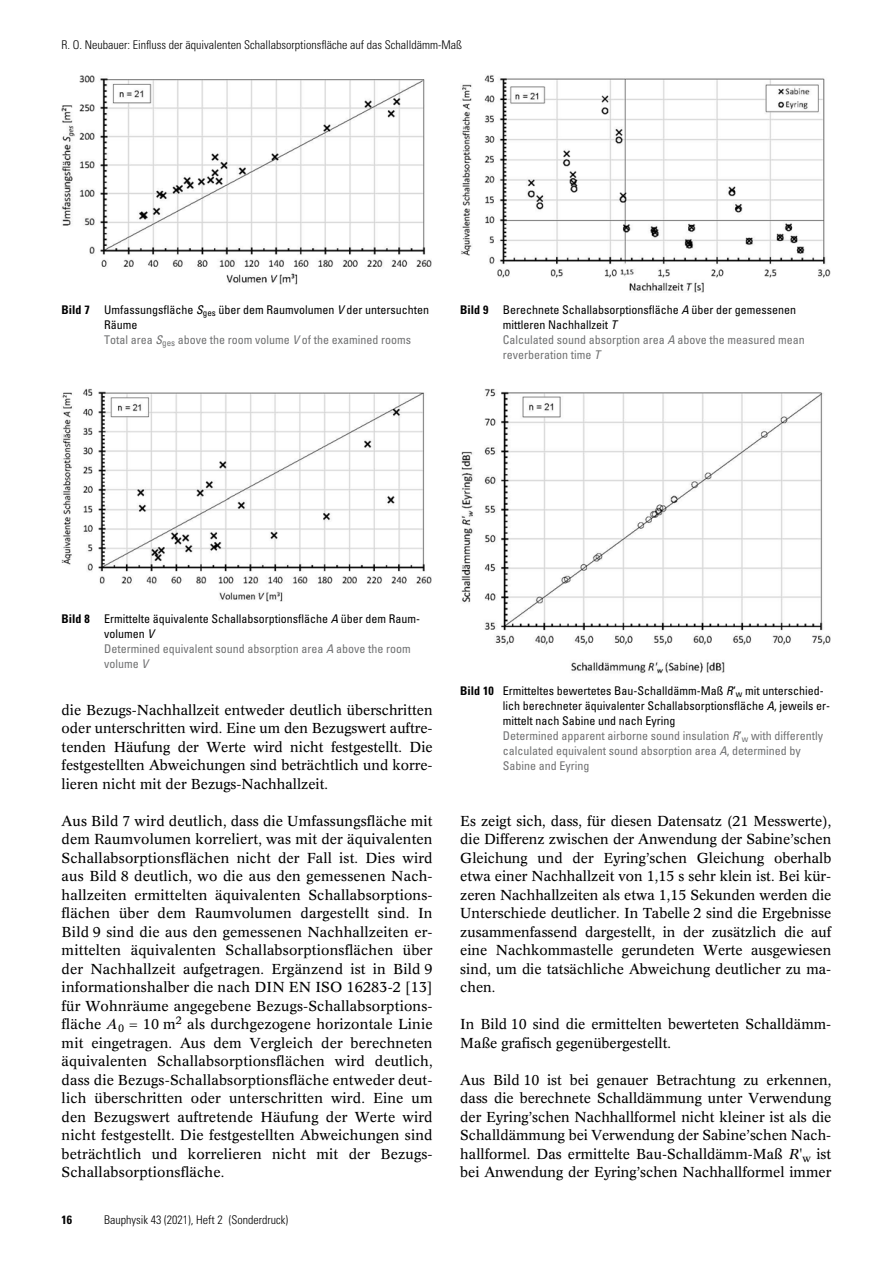
<style>
.page{position:relative;width:893px;height:1263px;background:#fff}
.page>*{position:absolute;margin:0;border:0;box-sizing:border-box;transform-origin:0 0}
.t1{font:14.25px/18.5px "Concorde BQ";color:#000;text-align:justify}
.t2{font:condensed 12px/15px "Univers LT Std";color:#000}
.t3{font:300 condensed 12px "Univers LT Std";color:#000}
.t4{font:700 condensed 12px "Univers LT Std";color:#000}
.s1{font-weight:700}
.s2{font-style:italic}
.s3{color:#707172}
.s4{font-style:italic;color:#707172}
</style>
<div class="page">
<img style="left:62px;top:75px;width:370px;height:210px">
<img style="left:62px;top:388px;width:370px;height:213px">
<img style="left:461px;top:75px;width:369px;height:218px">
<img style="left:461px;top:389px;width:369px;height:285px">
<p class="t3" style="left:62px;top:38px;width:402px">R. O. Neubauer: Einfluss der äquivalenten Schallabsorptionsfläche auf das Schalldämm-Maß</p>
<p class="t2" style="left:104px;top:302px;width:326px;text-indent:-43px"><span class="s1">Bild 7</span> Umfassungsfläche <span class="s2">S</span><sub>ges</sub> über dem Raumvolumen <span class="s2">V</span> der untersuchten<br>Räume<br><span class="s3">Total area</span> <span class="s4">S</span><sub>ges</sub> <span class="s3">above the room volume</span> <span class="s4">V</span> <span class="s3">of the examined rooms</span></p>
<p class="t2" style="left:503px;top:302px;width:303px;text-indent:-43px"><span class="s1">Bild 9</span> Berechnete Schallabsorptionsfläche <span class="s2">A</span> über der gemessenen mittleren Nachhallzeit <span class="s2">T<br></span><span class="s3">Calculated sound absorption area</span> <span class="s4">A</span> <span class="s3">above the measured mean reverberation time</span> <span class="s4">T</span></p>
<p class="t2" style="left:104px;top:611px;width:316px;text-indent:-43px"><span class="s1">Bild 8</span> Ermittelte äquivalente Schallabsorptionsfläche <span class="s2">A</span> über dem Raum&shy;volumen <span class="s2">V<br></span><span class="s3">Determined equivalent sound absorption area</span> <span class="s4">A</span> <span class="s3">above the room volume</span> <span class="s4">V</span></p>
<p class="t1" style="left:62px;top:701px;width:372px">die Bezugs-Nachhallzeit entweder deutlich überschritten oder unterschritten wird. Eine um den Bezugswert auftre&shy;tenden Häufung der Werte wird nicht festgestellt. Die festgestellten Abweichungen sind beträchtlich und korre&shy;lieren nicht mit der Bezugs-Nachhallzeit.</p>
<p class="t1" style="left:62px;top:812px;width:372px">Aus Bild 7 wird deutlich, dass die Umfassungsfläche mit dem Raumvolumen korreliert, was mit der äquivalenten Schallabsorptionsflächen nicht der Fall ist. Dies wird aus Bild 8 deutlich, wo die aus den gemessenen Nach&shy;hallzeiten ermittelten äquivalenten Schallabsorptions&shy;flächen über dem Raumvolumen dargestellt sind. In Bild 9 sind die aus den gemessenen Nachhallzeiten er&shy;mittelten äquivalenten Schallabsorptionsflächen über der Nachhallzeit aufgetragen. Ergänzend ist in Bild 9 informationshalber die nach DIN EN ISO 16283-2 [13] für Wohnräume angegebene Bezugs-Schallabsorptions&shy;fläche <span class="s2">A</span><sub>0</sub></p>
<p class="t1" style="left:62px;top:1015px;width:372px;text-indent:81px">10 m<sup>2</sup> als durchgezogene horizontale Linie mit eingetragen. Aus dem Vergleich der berechneten äquivalenten Schallabsorptionsflächen wird deutlich, dass die Bezugs-Schallabsorptionsfläche entweder deut&shy;lich überschritten oder unterschritten wird. Eine um den Bezugswert auftretende Häufung der Werte wird nicht festgestellt. Die festgestellten Abweichungen sind beträchtlich und korrelieren nicht mit der Bezugs-Schallabsorptionsfläche.</p>
<p class="t4" style="left:62px;top:1212px;width:12px">16</p>
<p class="t3" style="left:104px;top:1212px;width:185px">Bauphysik 43 (2021), Heft 2 (Sonderdruck)</p>
<p class="t2" style="left:503px;top:683px;width:329px;text-indent:-43px"><span class="s1">Bild 10</span> Ermitteltes bewertetes Bau-Schalldämm-Maß <span class="s2">R</span>‘<sub>w</sub> mit unterschied&shy;lich berechneter äquivalenter Schallabsorptionsfläche <span class="s2">A</span>, jeweils er&shy;mittelt nach Sabine und nach Eyring<br><span class="s3">Determined apparent airborne sound insulation</span> <span class="s4">R</span><span class="s3">’</span><sub>w</sub> <span class="s3">with differently calculated equivalent sound absorption area</span> <span class="s4">A</span><span class="s3">, determined by Sabine and Eyring</span></p>
<p class="t1" style="left:460px;top:812px;width:372px">Es zeigt sich, dass, für diesen Datensatz (21 Messwerte), die Differenz zwischen der Anwendung der Sabine’schen Gleichung und der Eyring’schen Gleichung oberhalb etwa einer Nachhallzeit von 1,15 s sehr klein ist. Bei kür&shy;zeren Nachhallzeiten als etwa 1,15 Sekunden werden die Unterschiede deutlicher. In Tabelle 2 sind die Ergebnisse zusammenfassend dargestellt, in der zusätzlich die auf eine Nachkommastelle gerundeten Werte ausgewiesen sind, um die tatsächliche Abweichung deutlicher zu ma&shy;chen.</p>
<p class="t1" style="left:460px;top:1015px;width:372px">In Bild 10 sind die ermittelten bewerteten Schalldämm-<br>Maße grafisch gegenübergestellt.</p>
<p class="t1" style="left:460px;top:1071px;width:372px">Aus Bild 10 ist bei genauer Betrachtung zu erkennen, dass die berechnete Schalldämmung unter Verwendung der Eyring’schen Nachhallformel nicht kleiner ist als die Schalldämmung bei Verwendung der Sabine’schen Nach&shy;hallformel. Das ermittelte Bau-Schalldämm-Maß <span class="s2">R</span>'<sub>w</sub> ist bei Anwendung der Eyring’schen Nachhallformel immer</p>
</div>
